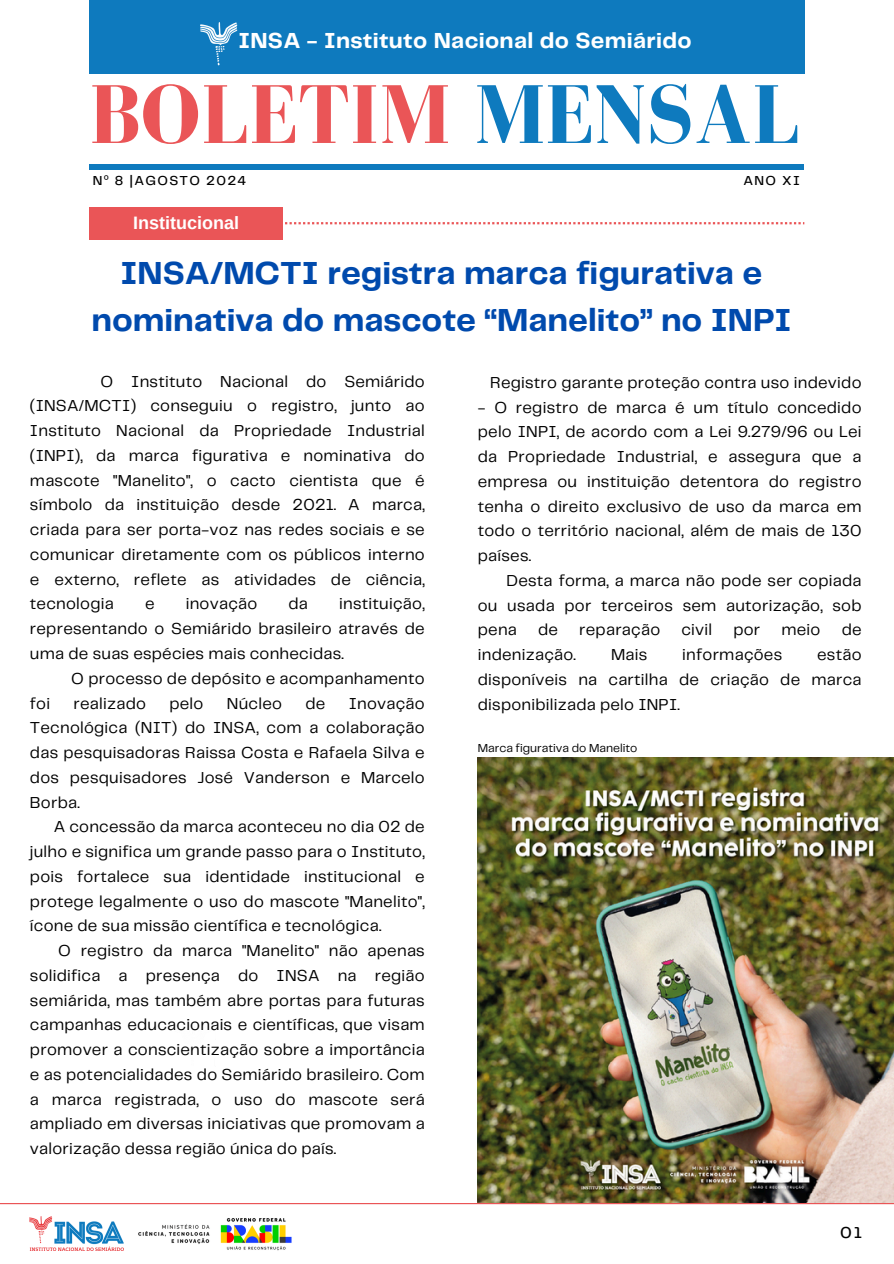
<style>
.page{position:relative;width:894px;height:1264px;background:#fff}
.page>*{position:absolute;margin:0;border:0;box-sizing:border-box;transform-origin:0 0}
.t1{font:700 85.5px "Bodoni FLF";color:#ea5557}
.t2{font:700 33.15px/46.2px "Telegraf";color:#004aad;text-align:center}
.t3{font:700 22.65px "Telegraf";letter-spacing:.015em;color:#fff}
.t4{font:700 18px "Arimo";color:#fff}
.t5{font:16.5px/24.8px "Telegraf";letter-spacing:.015em;color:#000;text-align:justify}
.t6{font:500 16.5px "Telegraf";color:#000}
.t7{font:500 13.5px "Telegraf";letter-spacing:.1em;color:#000}
.t8{font:12px "Telegraf";color:#000}
.s1{color:#0e7abe}
.s2{font-family:"Noto Sans";font-weight:400}
</style>
<div class="page">
<svg style="left:0;top:1202px;width:893px;height:49px"></svg>
<div style="left:89px;top:0;width:715px;height:74px;background:#0e7abe"></div>
<div style="left:89px;top:164px;width:715px;height:6px;background:#0e7abe"></div>
<img style="left:201px;top:23px;width:37px;height:43px">
<img style="left:30px;top:1216px;width:93px;height:34px">
<img style="left:133px;top:1211px;width:163px;height:40px">
<div style="left:89px;top:207px;width:194px;height:32px;background:#ea5557"></div>
<svg style="left:285px;top:222px;width:519px;height:2px"></svg>
<img style="left:477px;top:757px;width:416px;height:445px">
<h1 class="t3" style="left:238px;top:31px;width:454px">INSA - Instituto Nacional do Semiárido</h1>
<p class="t1" style="left:90px;top:68px;width:712px">BOLETIM <span class="s1">MENSAL</span></p>
<h5 class="t7" style="left:93px;top:175px;width:155px">N<span class="s2">º</span> 8 |AGOSTO 2024</h5>
<p class="t7" style="left:743px;top:175px;width:58px">ANO XI</p>
<p class="t4" style="left:133px;top:212px;width:107px">Institucional</p>
<p class="t2" style="left:91px;top:252px;width:701px">INSA/MCTI registra marca figurativa e nominativa do mascote “Manelito” no INPI</p>
<h5 class="t5" style="left:30px;top:369px;width:396px;text-indent:71px">O Instituto Nacional do Semiárido (INSA/MCTI) conseguiu o registro, junto ao Instituto Nacional da Propriedade Industrial (INPI), da marca figurativa e nominativa do mascote "Manelito", o cacto cientista que é símbolo da instituição desde 2021. A marca, criada para ser porta-voz nas redes sociais e se comunicar diretamente com os públicos interno e externo, reflete as atividades de ciência, tecnologia</h5>
<h5 class="t5" style="left:145px;top:592px;width:11px">e</h5>
<h5 class="t5" style="left:186px;top:592px;width:73px">inovação</h5>
<h5 class="t5" style="left:288px;top:592px;width:21px">da</h5>
<h5 class="t5" style="left:339px;top:592px;width:87px">instituição,</h5>
<h5 class="t5" style="left:30px;top:617px;width:396px">representando o Semiárido brasileiro através de</h5>
<h5 class="t5" style="left:30px;top:642px;width:315px">uma de suas espécies mais conhecidas.</h5>
<h5 class="t5" style="left:71px;top:666px;width:355px">O processo de depósito e acompanhamento</h5>
<h5 class="t5" style="left:30px;top:691px;width:22px">foi</h5>
<h5 class="t5" style="left:74px;top:691px;width:74px">realizado</h5>
<h5 class="t5" style="left:169px;top:691px;width:36px">pelo</h5>
<h5 class="t5" style="left:227px;top:691px;width:57px">Núcleo</h5>
<h5 class="t5" style="left:305px;top:691px;width:21px">de</h5>
<h5 class="t5" style="left:348px;top:691px;width:78px">Inovação</h5>
<h5 class="t5" style="left:30px;top:716px;width:396px">Tecnológica (NIT) do INSA, com a colaboração</h5>
<h5 class="t5" style="left:30px;top:741px;width:396px">das pesquisadoras Raissa Costa e Rafaela Silva e</h5>
<h5 class="t5" style="left:30px;top:765px;width:396px">dos pesquisadores José Vanderson e Marcelo</h5>
<h5 class="t5" style="left:30px;top:790px;width:51px">Borba.</h5>
<h5 class="t5" style="left:54px;top:815px;width:372px">A concessão da marca aconteceu no dia 02 de</h5>
<h5 class="t5" style="left:30px;top:840px;width:396px">julho e significa um grande passo para o Instituto,</h5>
<h5 class="t5" style="left:30px;top:864px;width:396px">pois fortalece sua identidade institucional e</h5>
<h5 class="t5" style="left:30px;top:889px;width:396px">protege legalmente o uso do mascote "Manelito",</h5>
<h5 class="t5" style="left:30px;top:914px;width:353px">ícone de sua missão científica e tecnológica.</h5>
<p class="t5" style="left:30px;top:939px;width:396px;text-indent:28px">O registro da marca "Manelito" não apenas solidifica a presença do INSA na região semiárida, mas também abre portas para futuras campanhas educacionais e científicas, que visam promover a conscientização sobre a importância e as potencialidades do Semiárido brasileiro. Com a marca registrada, o uso do mascote será ampliado em diversas iniciativas que promovam a valorização dessa região única do país.</p>
<p class="t5" style="left:490px;top:371px;width:373px">Registro garante proteção contra uso indevido</p>
<p class="t5" style="left:477px;top:395px;width:385px">- O registro de marca é um título concedido pelo INPI, de acordo com a Lei 9.279/96 ou Lei da Propriedade Industrial, e assegura que a empresa ou instituição detentora do registro tenha o direito exclusivo de uso da marca em todo o território nacional, além de mais de 130 países.</p>
<p class="t5" style="left:477px;top:569px;width:385px;text-indent:29px">Desta forma, a marca não pode ser copiada ou usada por terceiros sem autorização, sob pena</p>
<p class="t5" style="left:538px;top:618px;width:21px">de</p>
<p class="t5" style="left:579px;top:618px;width:82px">reparação</p>
<p class="t5" style="left:681px;top:618px;width:32px">civil</p>
<p class="t5" style="left:733px;top:618px;width:28px">por</p>
<p class="t5" style="left:781px;top:618px;width:40px">meio</p>
<p class="t5" style="left:841px;top:618px;width:21px">de</p>
<p class="t5" style="left:477px;top:643px;width:100px">indenização.</p>
<p class="t5" style="left:610px;top:643px;width:38px">Mais</p>
<p class="t5" style="left:682px;top:643px;width:101px">informações</p>
<p class="t5" style="left:477px;top:643px;width:385px;text-indent:339px">estão disponíveis na cartilha de criação de marca disponibilizada pelo INPI.</p>
<p class="t8" style="left:477px;top:742px;width:161px">Marca figurativa do Manelito</p>
<p class="t6" style="left:840px;top:1224px;width:23px">01</p>
</div>
